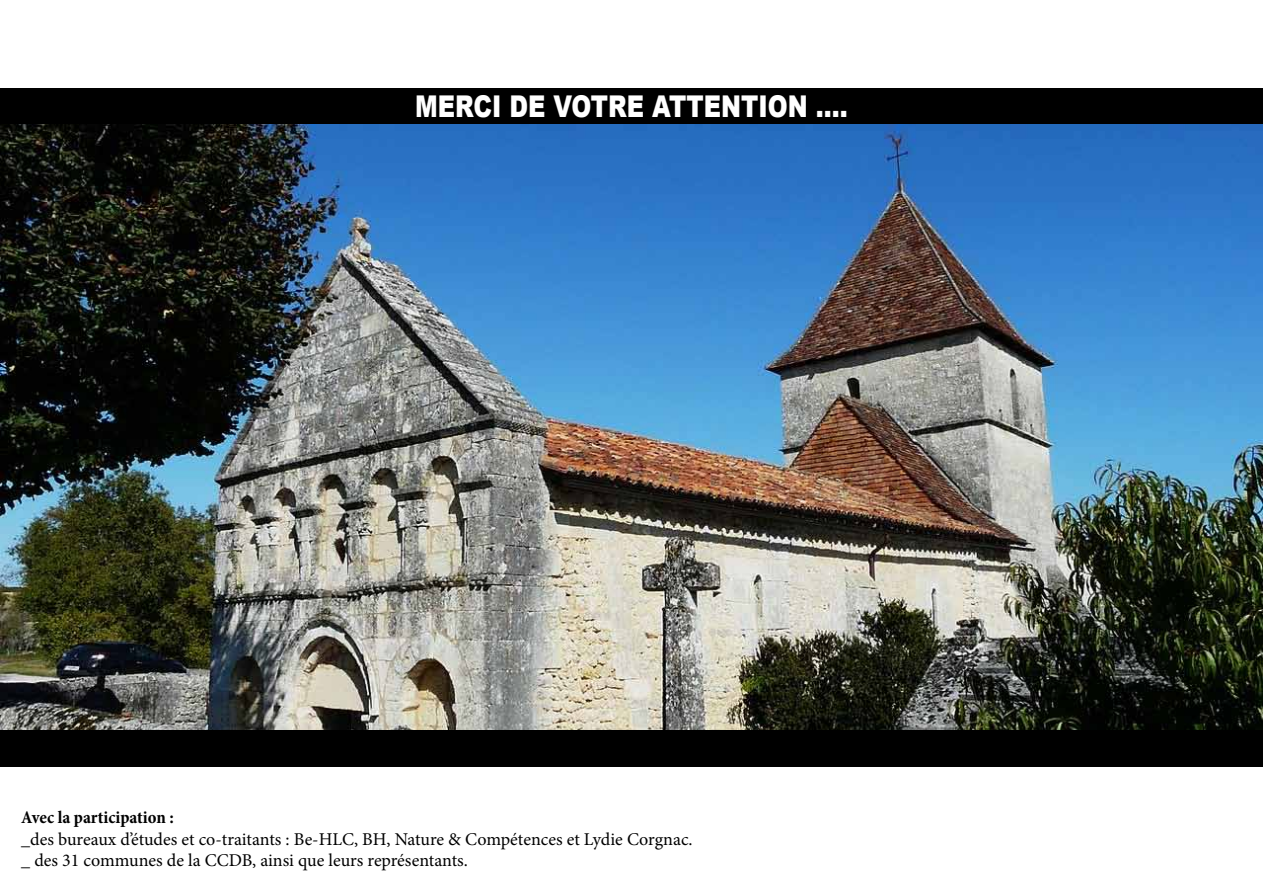
<style>
.page{position:relative;width:1263px;height:893px;background:#fff}
.page>*{position:absolute;margin:0;border:0;box-sizing:border-box;transform-origin:0 0}
.t1{font:900 30px "Arial";color:#fff;scale:.8 1}
.t2{font:18px/21.6px "Minion Pro";color:#000}
.t3{font:700 condensed 18px "Minion Pro";color:#000}
</style>
<div class="page">
<div style="left:0;top:89px;width:1263px;height:36px;background:#000"></div>
<img style="left:0;top:125px;width:1263px;height:606px">
<div style="left:0;top:731px;width:1263px;height:36px;background:#000"></div>
<h1 class="t1" style="left:415px;top:85px;width:542px">MERCI DE VOTRE ATTENTION ....</h1>
<p class="t3" style="left:21px;top:805px;width:154px">Avec la participation :</p>
<p class="t2" style="left:21px;top:828px;width:673px">_des bureaux d’études et co-traitants : Be-HLC, BH, Nature &amp; Compétences et Lydie Corgnac. _ des 31 communes de la CCDB, ainsi que leurs représentants.</p>
</div>
